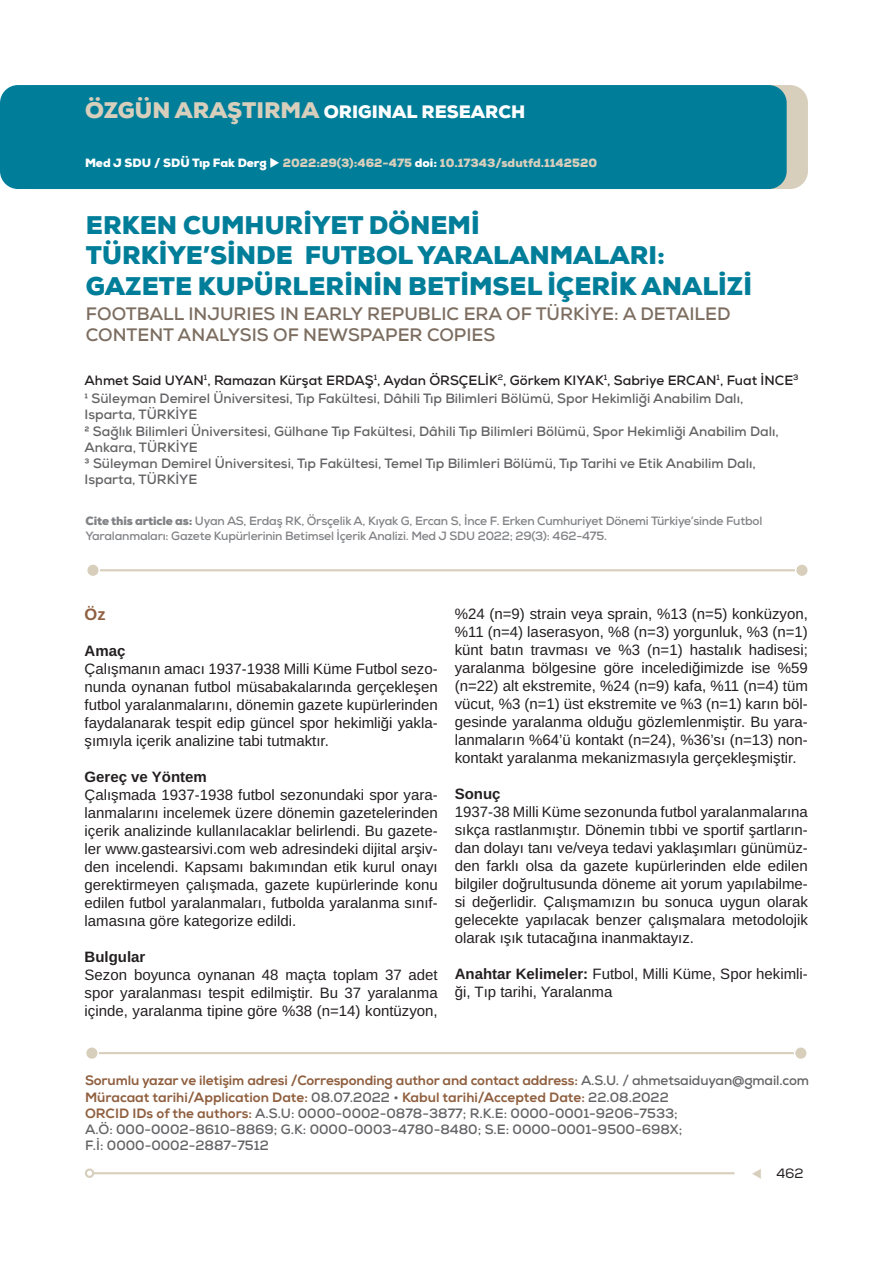
<style>
.page{position:relative;width:893px;height:1263px;background:#fff}
.page>*{position:absolute;margin:0;border:0;box-sizing:border-box;transform-origin:0 0}
.t1{font:900 25.5px/30.6px "Nexa";color:#007e99}
.t2{font:700 18px/21.6px "Nexa";color:#7c6d60}
.t3{font:900 18px "Nexa";color:#fff}
.t4{font:700 16.5px "Arimo";color:#8f5f3f}
.t5{font:15px/18px "Arimo";color:#231f20;text-align:justify}
.t6{font:700 15px "Arimo";color:#231f20}
.t7{font:700 13.5px/16.2px "Nexa";color:#636366}
.t8{font:13.5px "Nexa";color:#231f20}
.t9{font:700 12px/14.4px "Nexa";letter-spacing:-.015em;color:#808285}
.t10{font:900 12px "Nexa";color:#d8cebc}
.s1{font-size:22.5px;color:#d8cebc}
.s2{color:#fff}
.s3{color:#231f20}
.s4{font-weight:900}
.s5{font-weight:700}
.s6{font-weight:800;color:#8f5f3f}
.s7{color:#d8cebc}
</style>
<div class="page">
<hr style="left:93px;top:1172px;width:642px;height:2px;background:#d8cebc">
<div style="left:85px;top:1168px;width:9px;height:10px;border:2px solid #d8cebc;border-radius:50%"></div>
<div style="left:16px;top:85px;width:792px;height:104px;background:#d8cebc;border-radius:18px"></div>
<div style="left:0;top:85px;width:787px;height:104px;background:#007e99;border-radius:18px"></div>
<hr style="left:90px;top:1052px;width:715px;height:2px;background:#d8cebc">
<div style="left:86px;top:1047px;width:12px;height:12px;background:#d8cebc;border-radius:50%"></div>
<div style="left:85px;top:1046px;width:14px;height:14px;border:2px solid #fff;border-radius:50%"></div>
<div style="left:794px;top:1047px;width:13px;height:12px;background:#d8cebc;border-radius:50%"></div>
<div style="left:794px;top:1046px;width:14px;height:14px;border:2px solid #fff;border-radius:50%"></div>
<hr style="left:91px;top:569px;width:715px;height:2px;background:#d8cebc">
<div style="left:87px;top:564px;width:12px;height:13px;background:#d8cebc;border-radius:50%"></div>
<div style="left:86px;top:563px;width:14px;height:14px;border:2px solid #fff;border-radius:50%"></div>
<div style="left:796px;top:564px;width:12px;height:13px;background:#d8cebc;border-radius:50%"></div>
<div style="left:795px;top:563px;width:14px;height:14px;border:2px solid #fff;border-radius:50%"></div>
<p class="t3" style="left:85px;top:100px;width:442px"><span class="s1">ÖZGÜN ARAŞTIRMA</span> ORIGINAL RESEARCH</p>
<p class="t10" style="left:85px;top:155px;width:514px"><span class="s2">Med J SDU / SDÜ Tıp Fak Derg</span> <span class="s2">◆</span> 2022:29(3):462-475 <span class="s2">doi:</span> 10.17343/sdutfd.1142520</p>
<h1 class="t1" style="left:86px;top:210px;width:668px">ERKEN CUMHURİYET DÖNEMİ<br>TÜRKİYE’SİNDE FUTBOL YARALANMALARI:<br>GAZETE KUPÜRLERİNİN BETİMSEL İÇERİK ANALİZİ</h1>
<p class="t2" style="left:86px;top:302px;width:646px">FOOTBALL INJURIES IN EARLY REPUBLIC ERA OF TÜRKİYE: A DETAILED<br>CONTENT ANALYSIS OF NEWSPAPER COPIES</p>
<p class="t7" style="left:85px;top:371px;width:715px;line-height:18.6px"><span class="s3">Ahmet Said UYAN</span><sup>1</sup><span class="s3">, Ramazan Kürşat ERDAŞ</span><sup>1</sup><span class="s3">, Aydan ÖRSÇELİK</span><sup>2</sup><span class="s3">, Görkem KIYAK</span><sup>1</sup><span class="s3">, Sabriye ERCAN</span><sup>1</sup><span class="s3">, Fuat İNCE</span><sup>3<br></sup>1 Süleyman Demirel Üniversitesi, Tıp Fakültesi, Dâhili Tıp Bilimleri Bölümü, Spor Hekimliği Anabilim Dalı,</p>
<p class="t7" style="left:85px;top:407px;width:696px">Isparta, TÜRKİYE<br>2 Sağlık Bilimleri Üniversitesi, Gülhane Tıp Fakültesi, Dâhili Tıp Bilimleri Bölümü, Spor Hekimliği Anabilim Dalı, Ankara, TÜRKİYE<br>3 Süleyman Demirel Üniversitesi, Tıp Fakültesi, Temel Tıp Bilimleri Bölümü, Tıp Tarihi ve Etik Anabilim Dalı, Isparta, TÜRKİYE</p>
<p class="t9" style="left:86px;top:514px;width:678px"><span class="s4">Cite this article as:</span> Uyan AS, Erdaş RK, Örsçelik A, Kıyak G, Ercan S, İnce F. Erken Cumhuriyet Dönemi Türkiye’sinde Futbol<br>Yaralanmaları: Gazete Kupürlerinin Betimsel İçerik Analizi. Med J SDU 2022; 29(3): 462-475.</p>
<p class="t4" style="left:85px;top:603px;width:23px">Öz</p>
<p class="t6" style="left:85px;top:640px;width:42px">Amaç</p>
<p class="t5" style="left:85px;top:660px;width:355px">Çalışmanın amacı 1937-1938 Milli Küme Futbol sezo&shy;nunda oynanan futbol müsabakalarında gerçekleşen futbol yaralanmalarını, dönemin gazete kupürlerinden faydalanarak tespit edip güncel spor hekimliği yakla&shy;şımıyla içerik analizine tabi tutmaktır.</p>
<p class="t6" style="left:85px;top:766px;width:124px">Gereç ve Yöntem</p>
<p class="t5" style="left:85px;top:786px;width:355px">Çalışmada 1937-1938 futbol sezonundaki spor yara&shy;lanmalarını incelemek üzere dönemin gazetelerinden içerik analizinde kullanılacaklar belirlendi. Bu gazete&shy;ler www.gastearsivi.com web adresindeki dijital arşiv&shy;den incelendi. Kapsamı bakımından etik kurul onayı gerektirmeyen çalışmada, gazete kupürlerinde konu edilen futbol yaralanmaları, futbolda yaralanma sınıf&shy;lamasına göre kategorize edildi.</p>
<p class="t6" style="left:85px;top:946px;width:62px">Bulgular</p>
<p class="t5" style="left:85px;top:966px;width:355px">Sezon boyunca oynanan 48 maçta toplam 37 adet spor yaralanması tespit edilmiştir. Bu 37 yaralanma içinde, yaralanma tipine göre %38 (n=14) kontüzyon,</p>
<p class="t5" style="left:455px;top:605px;width:355px">%24 (n=9) strain veya sprain, %13 (n=5) konküzyon, %11 (n=4) laserasyon, %8 (n=3) yorgunluk, %3 (n=1) künt batın travması ve %3 (n=1) hastalık hadisesi; yaralanma bölgesine göre incelediğimizde ise %59 (n=22) alt ekstremite, %24 (n=9) kafa, %11 (n=4) tüm vücut, %3 (n=1) üst ekstremite ve %3 (n=1) karın böl&shy;gesinde yaralanma olduğu gözlemlenmiştir. Bu yara&shy;lanmaların %64’ü kontakt (n=24), %36’sı (n=13) non&shy;kontakt yaralanma mekanizmasıyla gerçekleşmiştir.</p>
<p class="t6" style="left:455px;top:783px;width:47px">Sonuç</p>
<p class="t5" style="left:455px;top:803px;width:355px">1937-38 Milli Küme sezonunda futbol yaralanmalarına sıkça rastlanmıştır. Dönemin tıbbi ve sportif şartların&shy;dan dolayı tanı ve/veya tedavi yaklaşımları günümüz&shy;den farklı olsa da gazete kupürlerinden elde edilen bilgiler doğrultusunda döneme ait yorum yapılabilme&shy;si değerlidir. Çalışmamızın bu sonuca uygun olarak gelecekte yapılacak benzer çalışmalara metodolojik olarak ışık tutacağına inanmaktayız.</p>
<p class="t5" style="left:455px;top:965px;width:355px"><span class="s5">Anahtar Kelimeler:</span> Futbol, Milli Küme, Spor hekimli&shy;ği, Tıp tarihi, Yaralanma</p>
<p class="t7" style="left:85px;top:1073px;width:726px"><span class="s6">Sorumlu yazar ve iletişim adresi /Corresponding author and contact address:</span> A.S.U. / ahmetsaiduyan@gmail.com <span class="s6">Müracaat tarihi/Application Date:</span> 08.07.2022 • <span class="s6">Kabul tarihi/Accepted Date:</span> 22.08.2022<br><span class="s6">ORCID IDs of the authors:</span> A.S.U: 0000-0002-0878-3877; R.K.E: 0000-0001-9206-7533;<br>A.Ö: 000-0002-8610-8869; G.K: 0000-0003-4780-8480; S.E: 0000-0001-9500-698X;<br>F.İ: 0000-0002-2887-7512</p>
<p class="t8" style="left:751px;top:1165px;width:54px"><span class="s7">▼</span> 462</p>
</div>
